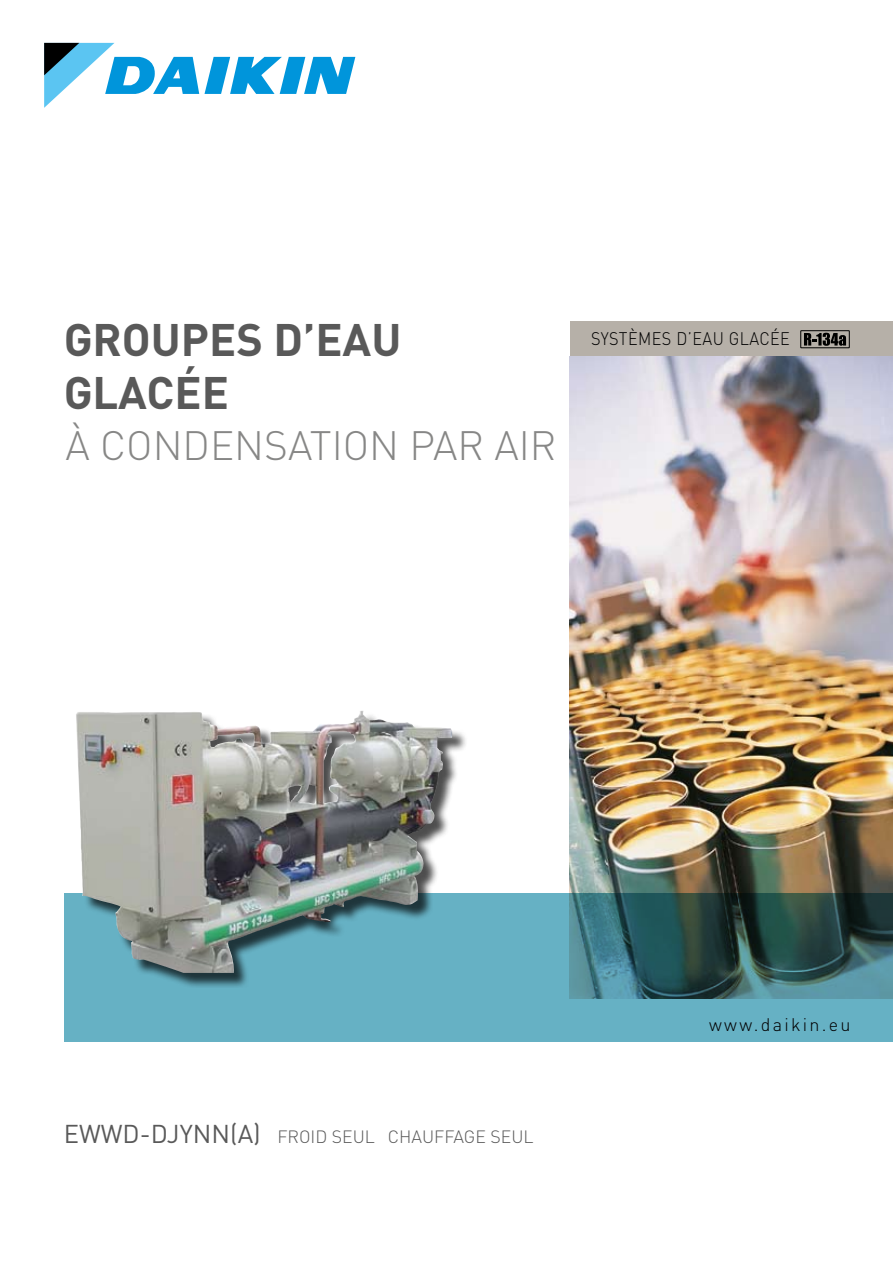
<style>
.page{position:relative;width:893px;height:1263px;background:#fff}
.page>*{position:absolute;margin:0;border:0;box-sizing:border-box;transform-origin:0 0}
.t1{font:700 45px/52.5px "DIN";color:#595959}
.t2{font:300 40.5px "DIN";color:#878786}
.t3{font:300 18px "DIN";letter-spacing:.025em;color:#000;scale:.9 1}
.t4{font:300 18px "DIN";letter-spacing:.125em;color:#000}
.t5{font:300 17.7px "DIN";color:#595959}
.s1{font-weight:400;font-size:25.5px}
</style>
<div class="page">
<svg style="left:44px;top:43px;width:311px;height:65px"></svg>
<div style="left:570px;top:322px;width:323px;height:68px;background:#b6b0a8"></div>
<img style="left:570px;top:356px;width:323px;height:537px">
<svg style="left:64px;top:893px;width:829px;height:149px;background:#518e9b"></svg>
<div style="left:77px;top:712px;width:391px;height:276px;background:#000;opacity:.7"></div>
<img style="left:76px;top:711px;width:350px;height:262px">
<div style="left:800px;top:330px;width:50px;height:18px;border:1px solid #000"></div>
<svg style="left:804px;top:333px;width:42px;height:13px"></svg>
<h1 class="t1" style="left:64px;top:312px;width:339px">GROUPES D’EAU<br>GLACÉE</h1>
<p class="t3" style="left:591px;top:326px;width:223px">SYSTÈMES D’EAU GLACÉE</p>
<h2 class="t2" style="left:65px;top:418px;width:492px">À CONDENSATION PAR AIR</h2>
<p class="t5" style="left:64px;top:1124px;width:471px"><span class="s1">EWWD-DJYNN(A)</span> FROID SEUL CHAUFFAGE SEUL</p>
<p class="t4" style="left:709px;top:1013px;width:143px">www.daikin.eu</p>
</div>
